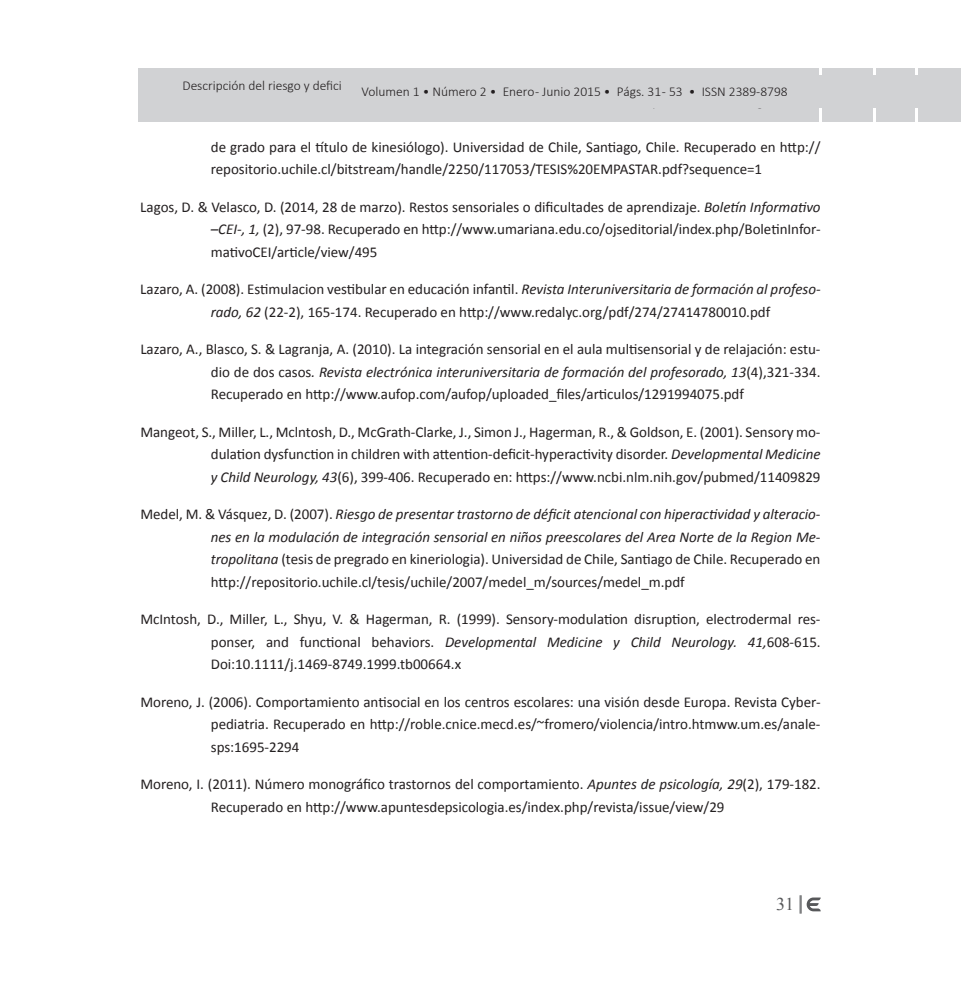
<style>
.page{position:relative;width:961px;height:1006px;background:#fff}
.page>*{position:absolute;margin:0;border:0;box-sizing:border-box;transform-origin:0 0}
.t1{font:18px "Times New Roman";color:#57585a}
.t2{font:15px/22.5px "Calibri";color:#231f20;text-align:justify}
.t3{font:300 13.5px "Calibri";color:#231f20}
.s1{font-style:italic}
</style>
<div class="page">
<div style="left:876px;top:68px;width:39px;height:53px;background:#d1d2d4"></div>
<div style="left:918px;top:68px;width:43px;height:53px;background:#d1d2d4"></div>
<div style="left:822px;top:68px;width:51px;height:53px;background:#d1d2d4"></div>
<div style="left:139px;top:68px;width:680px;height:53px;background:#d1d2d4"></div>
<svg style="left:800px;top:895px;width:21px;height:18px"></svg>
<div style="left:897px;top:75px;width:29px;height:33px;background:#d1d2d4"></div>
<div style="left:856px;top:75px;width:38px;height:33px;background:#d1d2d4"></div>
<p class="t3" style="left:183px;top:77px;width:627px">Descripción del riesgo y deficiencia de la integración sensorial, aprendizaje, afectividad y conducta en estudiantes de</p>
<p class="t3" style="left:361px;top:83px;width:428px">Volumen 1 • Número 2 • Enero - Junio 2015 • Págs. 31 - 53 • ISSN 2389-8798</p>
<p class="t2" style="left:211px;top:135px;width:611px">de grado para el título de kinesiólogo). Universidad de Chile, Santiago, Chile. Recuperado en http:// repositorio.uchile.cl/bitstream/handle/2250/117053/TESIS%20EMPASTAR.pdf?sequence=1</p>
<p class="t2" style="left:211px;top:195px;width:611px;text-indent:-70px">Lagos, D. &amp; Velasco, D. (2014, 28 de marzo). Restos sensoriales o dificultades de aprendizaje. <span class="s1">Boletín Informativo –CEI-, 1,</span> (2), 97-98. Recuperado en http://www.umariana.edu.co/ojseditorial/index.php/BoletinInfor&shy;mativoCEI/article/view/495</p>
<p class="t2" style="left:211px;top:277px;width:611px;text-indent:-71px">Lazaro, A. (2008). Estimulacion vestibular en educación infantil. <span class="s1">Revista Interuniversitaria de formación al profeso&shy;rado, 62</span> (22-2), 165-174. Recuperado en http://www.redalyc.org/pdf/274/27414780010.pdf</p>
<p class="t2" style="left:211px;top:337px;width:611px;text-indent:-70px">Lazaro, A., Blasco, S. &amp; Lagranja, A. (2010). La integración sensorial en el aula multisensorial y de relajación: estu&shy;dio de dos casos<span class="s1">. Revista electrónica interuniversitaria de formación del profesorado, 13</span>(4),321-334.<br>Recuperado en http://www.aufop.com/aufop/uploaded_files/articulos/1291994075.pdf</p>
<p class="t2" style="left:211px;top:420px;width:611px;text-indent:-70px">Mangeot, S., Miller, L., Mclntosh, D., McGrath-Clarke, J., Simon J., Hagerman, R., &amp; Goldson, E. (2001). Sensory mo&shy;dulation dysfunction in children with attention-deficit-hyperactivity disorder. <span class="s1">Developmental Medicine y Child Neurology, 43</span>(6), 399-406. Recuperado en: https://www.ncbi.nlm.nih.gov/pubmed/11409829</p>
<p class="t2" style="left:211px;top:502px;width:611px;text-indent:-70px">Medel, M. &amp; Vásquez, D. (2007). <span class="s1">Riesgo de presentar trastorno de déficit atencional con hiperactividad y alteracio&shy;nes en la modulación de integración sensorial en niños preescolares del Area Norte de la Region Me&shy;tropolitana</span> (tesis de pregrado en kineriologia). Universidad de Chile, Santiago de Chile. Recuperado en http://repositorio.uchile.cl/tesis/uchile/2007/medel_m/sources/medel_m.pdf</p>
<p class="t2" style="left:211px;top:607px;width:611px;text-indent:-70px">McIntosh, D., Miller, L., Shyu, V. &amp; Hagerman, R. (1999). Sensory-modulation disruption, electrodermal res&shy;ponser, and functional behaviors. <span class="s1">Developmental Medicine y Child Neurology. 41,</span>608-615.<br>Doi:10.1111/j.1469-8749.1999.tb00664.x</p>
<p class="t2" style="left:211px;top:690px;width:611px;text-indent:-70px">Moreno, J. (2006). Comportamiento antisocial en los centros escolares: una visión desde Europa. Revista Cyber&shy;pediatria. Recuperado en http://roble.cnice.mecd.es/~fromero/violencia/intro.htmww.um.es/anale&shy;sps:1695-2294</p>
<p class="t2" style="left:211px;top:772px;width:611px;text-indent:-70px">Moreno, I. (2011). Número monográfico trastornos del comportamiento. <span class="s1">Apuntes de psicología, 29</span>(2), 179-182.<br>Recuperado en http://www.apuntesdepsicologia.es/index.php/revista/issue/view/29</p>
<p class="t1" style="left:776px;top:892px;width:19px">31</p>
</div>
